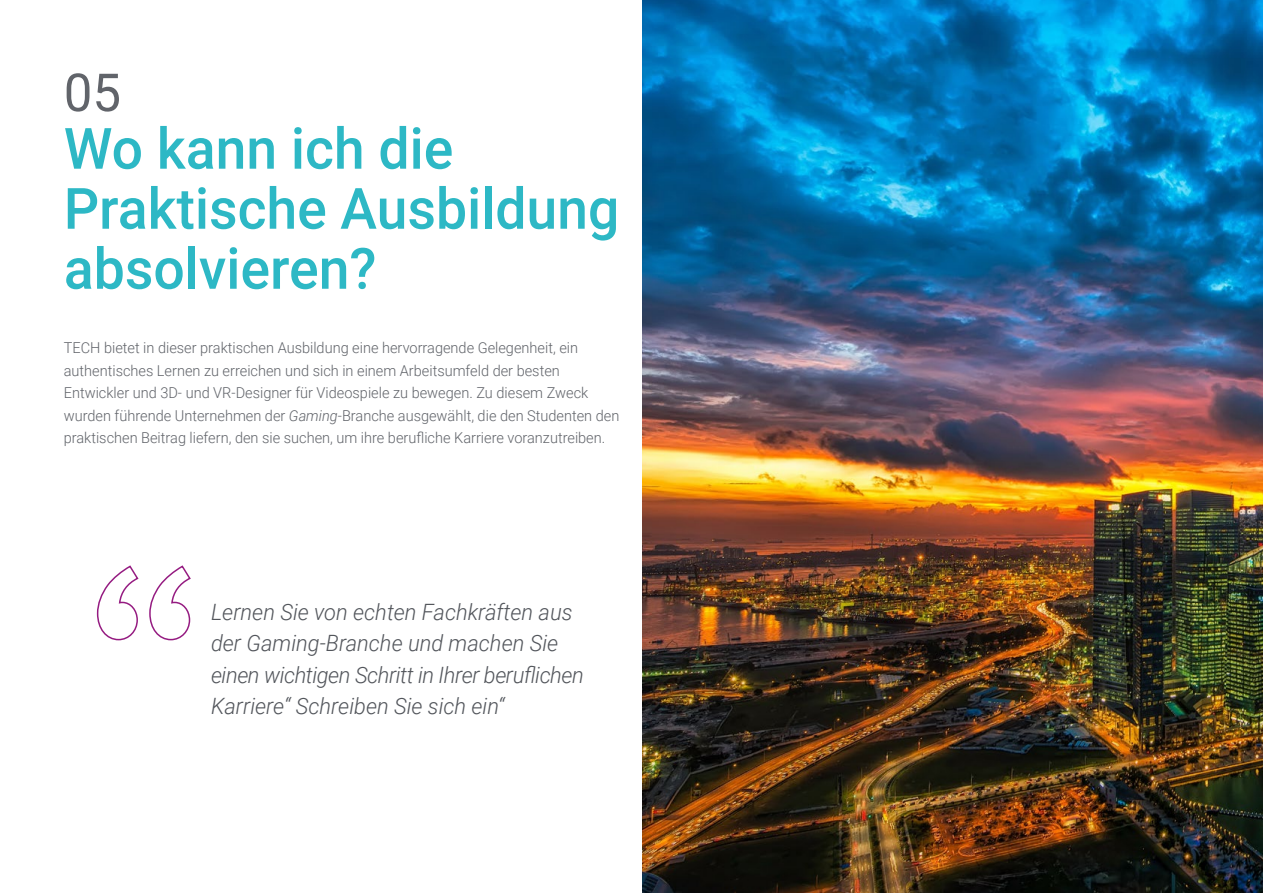
<style>
.page{position:relative;width:1263px;height:893px;background:#fff}
.page>*{position:absolute;margin:0;border:0;box-sizing:border-box;transform-origin:0 0}
.t1{font:500 57px/60px "Roboto";color:#2db8c5}
.t2{font:52.5px "Roboto";color:#61646a}
.t3{font:italic 300 22.5px/31.5px "Roboto";color:#52555b}
.t4{font:300 15px/22.5px "Roboto";color:#61646a}
.s1{font-style:italic}
</style>
<div class="page">
<svg style="left:96px;top:565px;width:95px;height:76px"></svg>
<img style="left:642px;top:0;width:621px;height:893px">
<h2 class="t2" style="left:64px;top:56px;width:59px">05</h2>
<h1 class="t1" style="left:64px;top:116px;width:557px">Wo kann ich die<br>Praktische Ausbildung absolvieren?</h1>
<p class="t4" style="left:64px;top:336px;width:557px">TECH bietet in dieser praktischen Ausbildung eine hervorragende Gelegenheit, ein authentisches Lernen zu erreichen und sich in einem Arbeitsumfeld der besten Entwickler und 3D- und VR-Designer für Videospiele zu bewegen. Zu diesem Zweck wurden führende Unternehmen der <span class="s1">Gaming</span>-Branche ausgewählt, die den Studenten den praktischen Beitrag liefern, den sie suchen, um ihre berufliche Karriere voranzutreiben.</p>
<h3 class="t3" style="left:211px;top:595px;width:374px">Lernen Sie von echten Fachkräften aus der Gaming-Branche und machen Sie einen wichtigen Schritt in Ihrer beruflichen Karriere“ Schreiben Sie sich ein“</h3>
</div>
